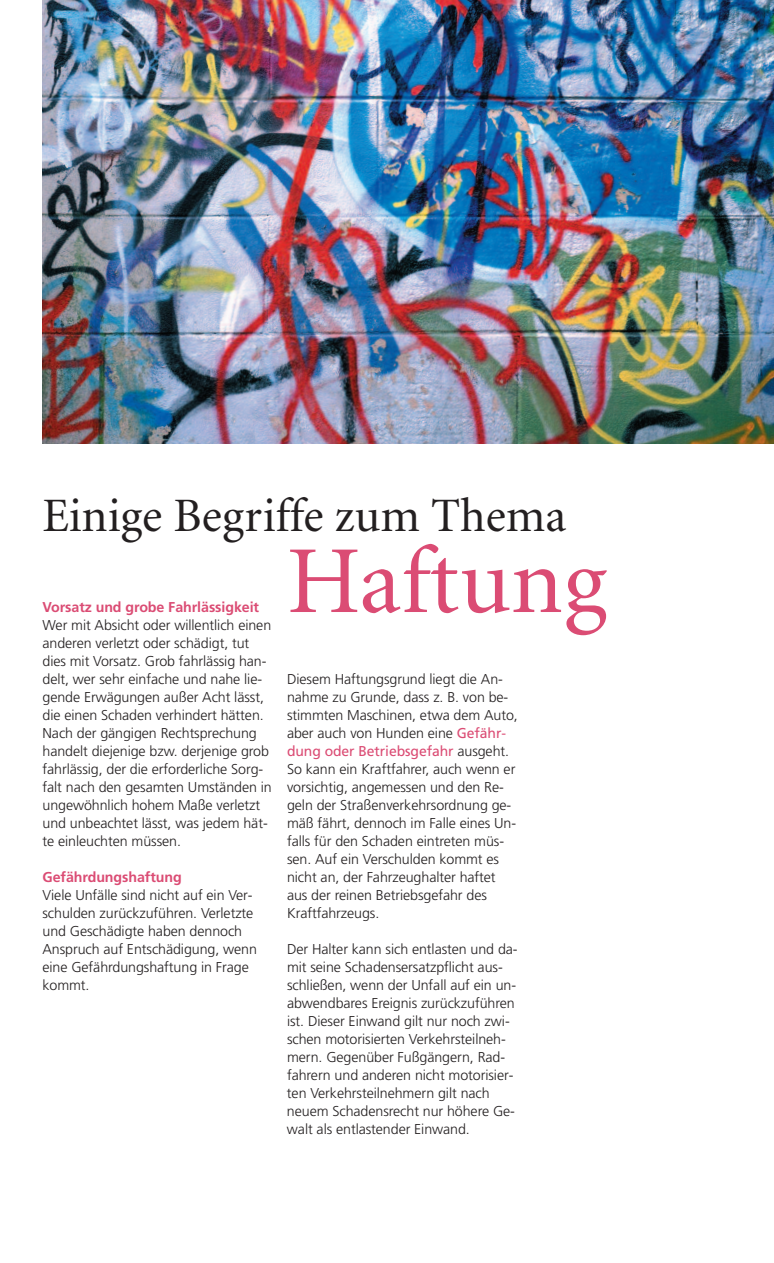
<style>
.page{position:relative;width:774px;height:1263px;background:#fff}
.page>*{position:absolute;margin:0;border:0;box-sizing:border-box;transform-origin:0 0}
.t1{font:96px "Minion";color:#db4c74}
.t2{font:48px "Minion";color:#231f20}
.t3{font:300 14.25px/18px "Frutiger LT";letter-spacing:-.005em;color:#231f20}
.t4{font:700 14.25px "Frutiger LT";letter-spacing:-.005em;color:#db4c74}
.s1{font-weight:400;color:#db4c74}
</style>
<div class="page">
<img style="left:43px;top:0;width:731px;height:444px">
<h2 class="t2" style="left:43px;top:497px;width:525px">Einige Begriffe zum Thema</h2>
<h1 class="t1" style="left:287px;top:544px;width:321px">Haftung</h1>
<p class="t4" style="left:43px;top:599px;width:218px">Vorsatz und grobe Fahrlässigkeit</p>
<p class="t3" style="left:43px;top:616px;width:231px">Wer mit Absicht oder willentlich einen anderen verletzt oder schädigt, tut dies mit Vorsatz. Grob fahrlässig han&shy;delt, wer sehr einfache und nahe lie&shy;gende Erwägungen außer Acht lässt, die einen Schaden verhindert hätten.<br>Nach der gängigen Rechtsprechung handelt diejenige bzw. derjenige grob fahrlässig, der die erforderliche Sorg&shy;falt nach den gesamten Umständen in ungewöhnlich hohem Maße verletzt und unbeachtet lässt, was jedem hät&shy;te einleuchten müssen.</p>
<p class="t4" style="left:43px;top:869px;width:141px">Gefährdungshaftung</p>
<p class="t3" style="left:42px;top:886px;width:216px">Viele Unfälle sind nicht auf ein Ver&shy;schulden zurückzuführen. Verletzte und Geschädigte haben dennoch<br>Anspruch auf Entschädigung, wenn eine Gefährdungshaftung in Frage kommt.</p>
<p class="t3" style="left:287px;top:670px;width:232px">Diesem Haftungsgrund liegt die An&shy;nahme zu Grunde, dass z. B. von be&shy;stimmten Maschinen, etwa dem Auto, aber auch von Hunden eine <span class="s1">Gefähr&shy;dung oder Betriebsgefahr</span> ausgeht.<br>So kann ein Kraftfahrer, auch wenn er vorsichtig, angemessen und den Re&shy;geln der Straßenverkehrsordnung ge&shy;mäß fährt, dennoch im Falle eines Un&shy;falls für den Schaden eintreten müs&shy;sen. Auf ein Verschulden kommt es nicht an, der Fahrzeughalter haftet aus der reinen Betriebsgefahr des Kraftfahrzeugs.</p>
<p class="t3" style="left:287px;top:940px;width:232px">Der Halter kann sich entlasten und da&shy;mit seine Schadensersatzpflicht aus&shy;schließen, wenn der Unfall auf ein un&shy;abwendbares Ereignis zurückzuführen ist. Dieser Einwand gilt nur noch zwi&shy;schen motorisierten Verkehrsteilneh&shy;mern. Gegenüber Fußgängern, Rad&shy;fahrern und anderen nicht motorisier&shy;ten Verkehrsteilnehmern gilt nach neuem Schadensrecht nur höhere Ge&shy;walt als entlastender Einwand.</p>
</div>
